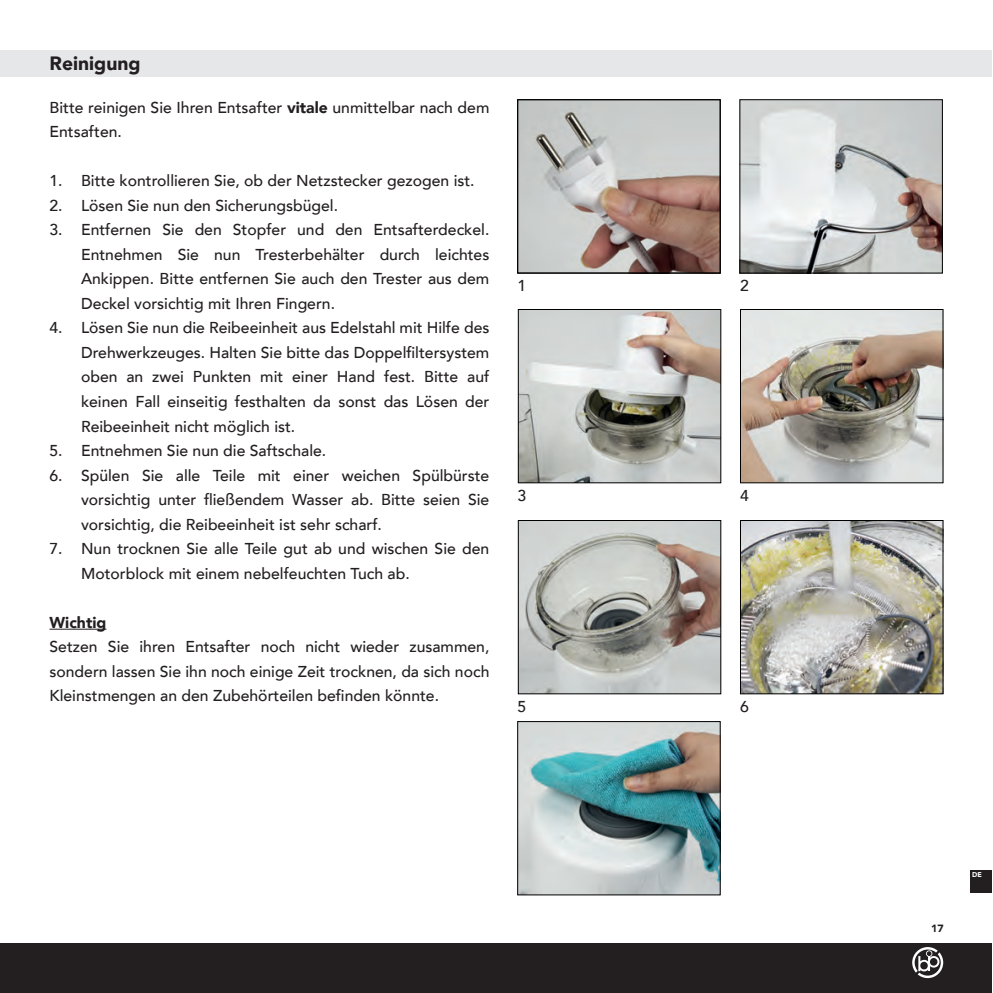
<style>
.page{position:relative;width:993px;height:993px;background:#fff}
.page>*{position:absolute;margin:0;border:0;box-sizing:border-box;transform-origin:0 0}
.t1{font:900 19.25px "Avenir LT";color:#231f20}
.t2{font:500 15.75px/24.5px "Avenir LT";color:#231f20;text-align:justify}
.t3{font:900 15.75px "Avenir LT";color:#231f20}
.t4{font:900 10.5px "Avenir LT";color:#231f20}
.t5{font:900 7px "Avenir LT";color:#fff}
.s1{font-weight:900}
</style>
<div class="page">
<div style="left:0;top:943px;width:990px;height:49px;background:#231f20"></div>
<div style="left:970px;top:870px;width:20px;height:22px;background:#231f20"></div>
<svg style="left:912px;top:947px;width:30px;height:30px"></svg>
<div style="left:0;top:50px;width:990px;height:26px;background:#e6e7e9"></div>
<hr style="left:49px;top:628px;width:57px;height:1px;background:#231f20">
<img style="left:519px;top:102px;width:199px;height:169px">
<div style="left:517px;top:99px;width:203px;height:174px;border:1px solid #000"></div>
<img style="left:741px;top:101px;width:199px;height:170px">
<div style="left:739px;top:99px;width:203px;height:174px;border:1px solid #000"></div>
<img style="left:519px;top:723px;width:199px;height:169px">
<div style="left:517px;top:721px;width:203px;height:173px;border:1px solid #000"></div>
<img style="left:520px;top:522px;width:198px;height:169px">
<div style="left:518px;top:520px;width:202px;height:173px;border:1px solid #000"></div>
<img style="left:742px;top:522px;width:198px;height:169px">
<div style="left:740px;top:520px;width:202px;height:173px;border:1px solid #000"></div>
<img style="left:520px;top:311px;width:198px;height:170px">
<div style="left:518px;top:309px;width:202px;height:174px;border:1px solid #000"></div>
<img style="left:742px;top:311px;width:198px;height:170px">
<div style="left:740px;top:309px;width:202px;height:174px;border:1px solid #000"></div>
<p class="t1" style="left:50px;top:52px;width:92px">Reinigung</p>
<p class="t2" style="left:49px;top:95px;width:441px">Bitte reinigen Sie Ihren Entsafter <span class="s1">vitale</span> unmittelbar nach dem<br>Entsaften.</p>
<p class="t2" style="left:49px;top:169px;width:426px">1. Bitte kontrollieren Sie, ob der Netzstecker gezogen ist.</p>
<p class="t2" style="left:49px;top:193px;width:290px">2. Lösen Sie nun den Sicherungsbügel.</p>
<p class="t2" style="left:81px;top:218px;width:410px;text-indent:-32px">3. Entfernen Sie den Stopfer und den Entsafterdeckel.<br>Entnehmen Sie nun Tresterbehälter durch leichtes Ankippen. Bitte entfernen Sie auch den Trester aus dem Deckel vorsichtig mit Ihren Fingern.</p>
<p class="t2" style="left:81px;top:316px;width:410px;text-indent:-32px">4. Lösen Sie nun die Reibeeinheit aus Edelstahl mit Hilfe des Drehwerkzeuges. Halten Sie bitte das Doppelfiltersystem oben an zwei Punkten mit einer Hand fest. Bitte auf keinen Fall einseitig festhalten da sonst das Lösen der Reibeeinheit nicht möglich ist.</p>
<p class="t2" style="left:49px;top:438px;width:278px">5. Entnehmen Sie nun die Saftschale.</p>
<p class="t2" style="left:81px;top:463px;width:410px;text-indent:-32px">6. Spülen Sie alle Teile mit einer weichen Spülbürste vorsichtig unter fließendem Wasser ab. Bitte seien Sie vorsichtig, die Reibeeinheit ist sehr scharf.</p>
<p class="t2" style="left:81px;top:536px;width:410px;text-indent:-32px">7. Nun trocknen Sie alle Teile gut ab und wischen Sie den<br>Motorblock mit einem nebelfeuchten Tuch ab.</p>
<p class="t3" style="left:49px;top:612px;width:58px">Wichtig</p>
<p class="t2" style="left:49px;top:634px;width:441px">Setzen Sie ihren Entsafter noch nicht wieder zusammen, sondern lassen Sie ihn noch einige Zeit trocknen, da sich noch Kleinstmengen an den Zubehörteilen befinden könnte.</p>
<p class="t2" style="left:517px;top:273px;width:10px">1</p>
<p class="t2" style="left:517px;top:483px;width:10px">3</p>
<p class="t2" style="left:517px;top:694px;width:10px">5</p>
<p class="t2" style="left:740px;top:273px;width:10px">2</p>
<p class="t2" style="left:740px;top:483px;width:10px">4</p>
<p class="t2" style="left:740px;top:694px;width:10px">6</p>
<p class="t4" style="left:930px;top:921px;width:14px">17</p>
<p class="t5" style="left:971px;top:870px;width:11px">DE</p>
</div>
